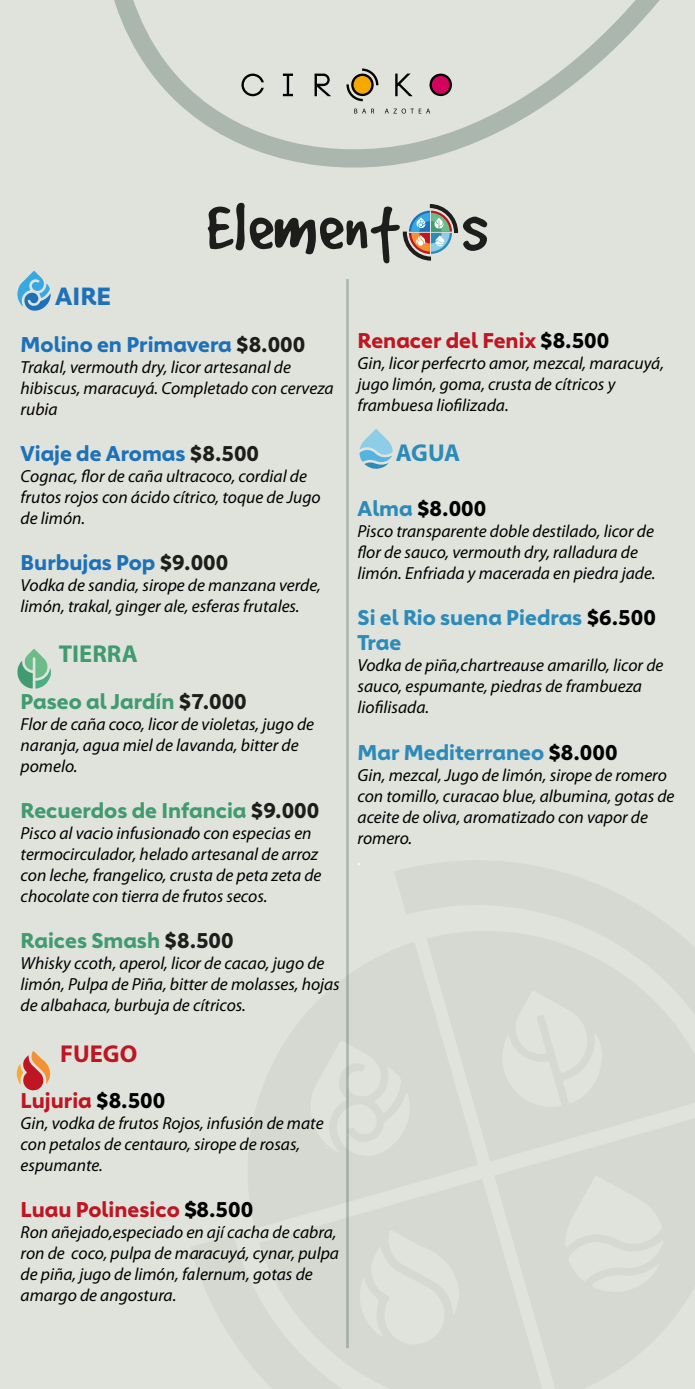
<style>
.page{position:relative;width:695px;height:1389px;background:#fff}
.page>*{position:absolute;margin:0;border:0;box-sizing:border-box;transform-origin:0 0}
.t1{font:700 24.5px "Myriad Pro";color:#419b70}
.t2{font:700 24.5px "Myriad Pro";color:#be1622}
.t3{font:700 24.5px "Myriad Pro";color:#2c8bb9}
.t4{font:700 24.5px "Carnero";color:#1d71b8}
.t5{font:700 21px "Carnero";color:#419b70}
.t6{font:700 21px "Carnero";color:#1d71b8}
.t7{font:700 21px "Carnero";color:#be1622}
.t8{font:700 21px/25.2px "Carnero";color:#2c8bb9}
.t9{font:700 21px "Carnero";color:#010000}
.t10{font:italic 17.5px/21px "Myriad Pro";color:#010000}
.t11{font:italic 17.5px/21px "Myriad Pro";color:#040000}
.t12{font:italic 17.5px "Myriad Pro";color:#fff}
.s1{color:#1d1d1b}
.s2{color:#010000}
.s3{color:#2c8bb9}
</style>
<div class="page">
<div style="left:0;top:0;width:694px;height:1389px;background:#e0e3dc"></div>
<hr style="left:346px;top:279px;width:3px;height:1069px;background:#abb7ae">
<svg style="left:114px;top:0;width:546px;height:168px"></svg>
<svg style="left:17px;top:271px;width:34px;height:40px"></svg>
<svg style="left:17px;top:649px;width:34px;height:40px"></svg>
<svg style="left:208px;top:203px;width:279px;height:60px"></svg>
<svg style="left:16px;top:1051px;width:34px;height:40px"></svg>
<svg style="left:359px;top:429px;width:33px;height:40px"></svg>
<h1 class="t4" style="left:55px;top:282px;width:58px">AIRE</h1>
<p class="t6" style="left:21px;top:331px;width:286px">Molino en Primavera <span class="s1">$8.000</span></p>
<p class="t11" style="left:21px;top:357px;width:314px">Trakal, vermouth dry, licor artesanal de hibiscus, maracuyá. Completado con cerveza rubia</p>
<p class="t6" style="left:21px;top:440px;width:240px">Viaje de Aromas <span class="s1">$8.500</span></p>
<p class="t10" style="left:21px;top:466px;width:301px">Cognac, flor de caña ultracoco, cordial de frutos rojos con ácido cítrico, toque de Jugo de limón.</p>
<p class="t6" style="left:21px;top:550px;width:209px">Burbujas Pop <span class="s1">$9.000</span></p>
<p class="t10" style="left:21px;top:575px;width:302px">Vodka de sandia, sirope de manzana verde, limón, trakal, ginger ale, esferas frutales.</p>
<h1 class="t1" style="left:59px;top:641px;width:80px">TIERRA</h1>
<p class="t5" style="left:21px;top:688px;width:228px">Paseo al Jardín <span class="s1">$7.000</span></p>
<p class="t10" style="left:21px;top:714px;width:295px">Flor de caña coco, licor de violetas, jugo de naranja, agua miel de lavanda, bitter de pomelo.</p>
<p class="t5" style="left:21px;top:797px;width:300px">Recuerdos de Infancia <span class="s1">$9.000</span></p>
<p class="t10" style="left:21px;top:823px;width:302px">Pisco al vacio infusionado con especias en termocirculador, helado artesanal de arroz con leche, frangelico, crusta de peta zeta de chocolate con tierra de frutos secos.</p>
<p class="t5" style="left:21px;top:928px;width:214px">Raices Smash <span class="s1">$8.500</span></p>
<p class="t10" style="left:21px;top:953px;width:320px">Whisky ccoth, aperol, licor de cacao, jugo de limón, Pulpa de Piña, bitter de molasses, hojas de albahaca, burbuja de cítricos.</p>
<h1 class="t2" style="left:60px;top:1040px;width:78px">FUEGO</h1>
<p class="t7" style="left:21px;top:1087px;width:146px">Lujuria <span class="s2">$8.500</span></p>
<p class="t10" style="left:21px;top:1113px;width:304px">Gin, vodka de frutos Rojos, infusión de mate con petalos de centauro, sirope de rosas, espumante.</p>
<p class="t7" style="left:21px;top:1196px;width:234px">Luau Polinesico <span class="s2">$8.500</span></p>
<p class="t10" style="left:21px;top:1222px;width:320px">Ron añejado,especiado en ají cacha de cabra, ron de coco, pulpa de maracuyá, cynar, pulpa de piña, jugo de limón, falernum, gotas de amargo de angostura.</p>
<p class="t7" style="left:357px;top:328px;width:253px">Renacer del Fenix <span class="s2">$8.500</span></p>
<p class="t10" style="left:357px;top:353px;width:308px">Gin, licor perfecrto amor, mezcal, maracuyá, jugo limón, goma, crusta de cítricos y frambuesa liofilizada.</p>
<h1 class="t3" style="left:396px;top:439px;width:66px">AGUA</h1>
<p class="t9" style="left:357px;top:496px;width:130px"><span class="s3">Alma</span> $8.000</p>
<p class="t10" style="left:357px;top:521px;width:299px">Pisco transparente doble destilado, licor de flor de sauco, vermouth dry, ralladura de limón. Enfriada y macerada en piedra jade.</p>
<p class="t8" style="left:357px;top:605px;width:300px">Si el Rio suena Piedras <span class="s2">$6.500<br></span>Trae</p>
<p class="t10" style="left:357px;top:656px;width:307px">Vodka de piña,chartreause amarillo, licor de sauco, espumante, piedras de frambueza liofilisada.</p>
<p class="t8" style="left:357px;top:740px;width:261px">Mar Mediterraneo <span class="s2">$8.000</span></p>
<p class="t10" style="left:357px;top:765px;width:318px">Gin, mezcal, Jugo de limón, sirope de romero con tomillo, curacao blue, albumina, gotas de aceite de oliva, aromatizado con vapor de romero.</p>
<p class="t12" style="left:357px;top:849px;width:5px">.</p>
</div>
